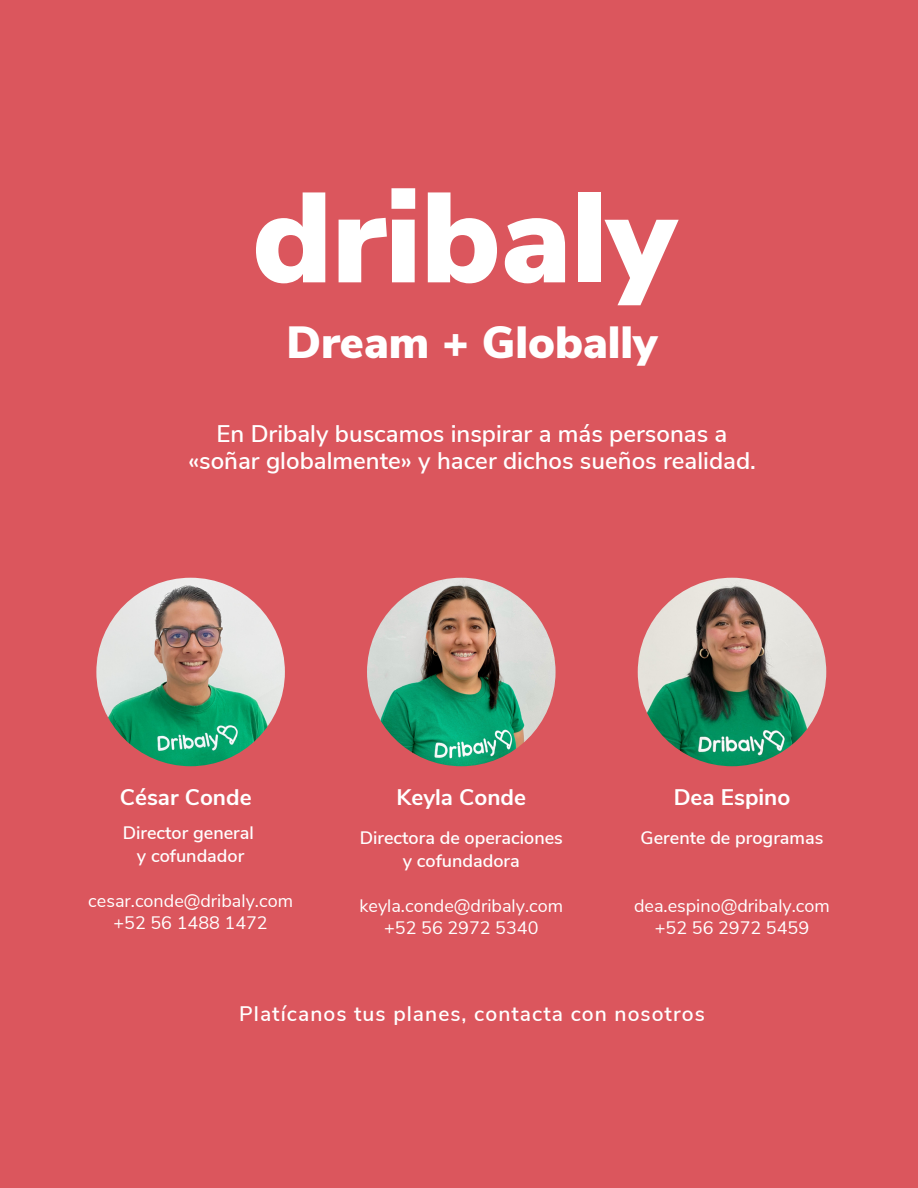
<style>
.page{position:relative;width:918px;height:1188px;background:#db565d}
.page>*{position:absolute;margin:0;border:0;box-sizing:border-box;transform-origin:0 0}
.t1{font:900 127.5px "Nunito Sans";color:#fff}
.t2{font:900 45px "Nunito Sans";color:#fff}
.t3{font:600 24px/27px "Nunito Sans";color:#fff;text-align:center}
.t4{font:700 22.5px "Nunito Sans";color:#fff}
.t5{font:600 21px "Nunito Sans";letter-spacing:.05em;color:#fff}
.t6{font:18px "Nunito Sans";color:#fff}
.t7{font:600 18px "Nunito Sans";color:#fff}
</style>
<div class="page">
<img style="left:96px;top:578px;width:189px;height:188px;border-radius:50%">
<img style="left:367px;top:578px;width:189px;height:188px;border-radius:50%">
<img style="left:638px;top:578px;width:188px;height:188px;border-radius:50%">
<p class="t1" style="left:252px;top:153px;width:425px">dribaly</p>
<p class="t2" style="left:286px;top:312px;width:373px">Dream + Globally</p>
<p class="t3" style="left:188px;top:421px;width:569px">En Dribaly buscamos inspirar a más personas a «soñar globalmente» y hacer dichos sueños realidad.</p>
<p class="t4" style="left:120px;top:782px;width:133px">César Conde</p>
<p class="t7" style="left:123px;top:821px;width:133px">Director general</p>
<p class="t7" style="left:137px;top:844px;width:109px">y cofundador</p>
<p class="t6" style="left:88px;top:889px;width:206px">cesar.conde@dribaly.com</p>
<p class="t6" style="left:113px;top:911px;width:156px">+52 56 1488 1472</p>
<p class="t4" style="left:397px;top:782px;width:131px">Keyla Conde</p>
<p class="t7" style="left:360px;top:826px;width:205px">Directora de operaciones</p>
<p class="t7" style="left:403px;top:849px;width:119px">y cofundadora</p>
<p class="t6" style="left:360px;top:894px;width:205px">keyla.conde@dribaly.com</p>
<p class="t6" style="left:384px;top:916px;width:156px">+52 56 2972 5340</p>
<p class="t4" style="left:674px;top:782px;width:118px">Dea Espino</p>
<p class="t7" style="left:641px;top:826px;width:184px">Gerente de programas</p>
<p class="t6" style="left:634px;top:894px;width:197px">dea.espino@dribaly.com</p>
<p class="t6" style="left:655px;top:916px;width:156px">+52 56 2972 5459</p>
<p class="t5" style="left:239px;top:1000px;width:467px">Platícanos tus planes, contacta con nosotros</p>
</div>
